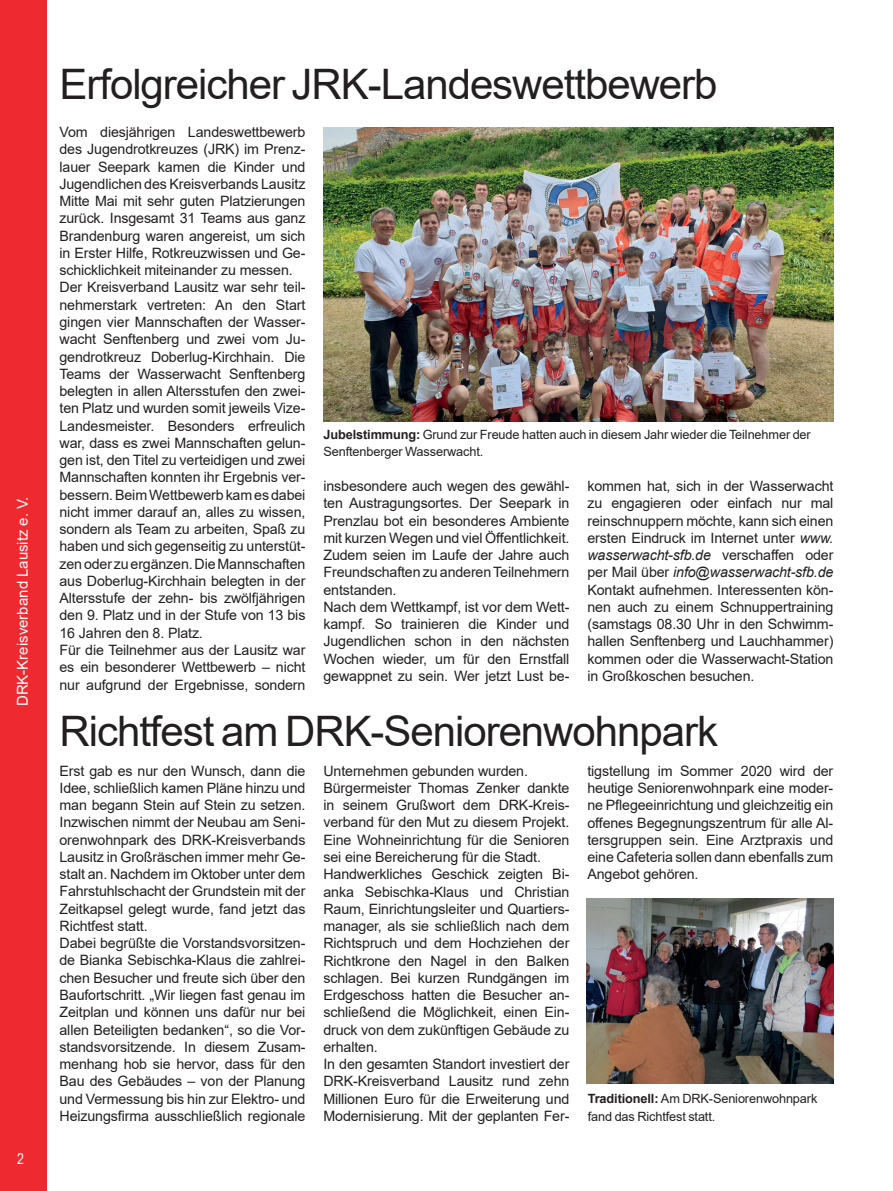
<style>
.page{position:relative;width:893px;height:1191px;background:#fff}
.page>*{position:absolute;margin:0;border:0;box-sizing:border-box;transform-origin:0 0}
.t1{font:42px "Arial";letter-spacing:-.025em;color:#231f20}
.t2{font:15px "Arial";color:#fff}
.t3{font:15px "Arial Narrow";color:#fff}
.t4{font:14.25px/17.2px "Arial";letter-spacing:-.01em;color:#231f20}
.t5{font:12.75px/17.2px "Arial";letter-spacing:-.01em;color:#231f20}
.s1{font-weight:700}
.s2{font-style:italic}
</style>
<div class="page">
<div style="left:0;top:0;width:47px;height:1191px;background:#ee292f"></div>
<img style="left:323px;top:128px;width:510px;height:294px">
<img style="left:587px;top:898px;width:246px;height:185px">
<p class="t2" style="left:12px;top:706px;width:211px;rotate:-90deg">DRK-Kreisverband Lausitz e. V.</p>
<p class="t3" style="left:17px;top:1147px;width:8px">2</p>
<h1 class="t1" style="left:60px;top:55px;width:659px">Erfolgreicher JRK-Landeswettbewerb</h1>
<p class="t4" style="left:60px;top:123px;width:247px">Vom diesjährigen Landeswettbewerb des Jugendrotkreuzes (JRK) im Prenz&shy;lauer Seepark kamen die Kinder und Jugendlichen des Kreisverbands Lausitz Mitte Mai mit sehr guten Platzierungen zurück. Insgesamt 31 Teams aus ganz Brandenburg waren angereist, um sich in Erster Hilfe, Rotkreuzwissen und Ge&shy;schicklichkeit miteinander zu messen.<br>Der Kreisverband Lausitz war sehr teil&shy;nehmerstark vertreten: An den Start gingen vier Mannschaften der Wasser&shy;wacht Senftenberg und zwei vom Ju&shy;gendrotkreuz Doberlug-Kirchhain. Die Teams der Wasserwacht Senftenberg belegten in allen Altersstufen den zwei&shy;ten Platz und wurden somit jeweils Vize-Landesmeister. Besonders erfreulich war, dass es zwei Mannschaften gelun&shy;gen ist, den Titel zu verteidigen und zwei Mannschaften konnten ihr Ergebnis ver&shy;bessern. Beim Wettbewerb kam es dabei nicht immer darauf an, alles zu wissen, sondern als Team zu arbeiten, Spaß zu haben und sich gegenseitig zu unterstüt&shy;zen oder zu ergänzen. Die Mannschaften aus Doberlug-Kirchhain belegten in der Altersstufe der zehn- bis zwölfjährigen den 9. Platz und in der Stufe von 13 bis 16 Jahren den 8. Platz.<br>Für die Teilnehmer aus der Lausitz war es ein besonderer Wettbewerb – nicht nur aufgrund der Ergebnisse, sondern</p>
<p class="t5" style="left:323px;top:426px;width:489px"><span class="s1">Jubelstimmung:</span> Grund zur Freude hatten auch in diesem Jahr wieder die Teilnehmer der<br>Senftenberger Wasserwacht.</p>
<p class="t4" style="left:323px;top:477px;width:247px">insbesondere auch wegen des gewähl&shy;ten Austragungsortes. Der Seepark in Prenzlau bot ein besonderes Ambiente mit kurzen Wegen und viel Öffentlichkeit.<br>Zudem seien im Laufe der Jahre auch Freundschaften zu anderen Teilnehmern entstanden.<br>Nach dem Wettkampf, ist vor dem Wett&shy;kampf. So trainieren die Kinder und Jugendlichen schon in den nächsten Wochen wieder, um für den Ernstfall gewappnet zu sein. Wer jetzt Lust be-</p>
<p class="t4" style="left:587px;top:477px;width:247px;text-align:justify">kommen hat, sich in der Wasserwacht zu engagieren oder einfach nur mal reinschnuppern möchte, kann sich einen ersten Eindruck im Internet unter <span class="s2">www. wasserwacht-sfb.de</span> verschaffen oder per Mail über <span class="s2">info@wasserwacht-sfb.de </span>Kontakt aufnehmen. Interessenten kön&shy;nen auch zu einem Schnuppertraining (samstags 08.30 Uhr in den Schwimm&shy;hallen Senftenberg und Lauchhammer) kommen oder die Wasserwacht-Station in Großkoschen besuchen.</p>
<h1 class="t1" style="left:60px;top:702px;width:660px">Richtfest am DRK-Seniorenwohnpark</h1>
<p class="t4" style="left:60px;top:762px;width:247px">Erst gab es nur den Wunsch, dann die Idee, schließlich kamen Pläne hinzu und man begann Stein auf Stein zu setzen.<br>Inzwischen nimmt der Neubau am Seni&shy;orenwohnpark des DRK-Kreisverbands Lausitz in Großräschen immer mehr Ge&shy;stalt an. Nachdem im Oktober unter dem Fahrstuhlschacht der Grundstein mit der Zeitkapsel gelegt wurde, fand jetzt das Richtfest statt.<br>Dabei begrüßte die Vorstandsvorsitzen&shy;de Bianka Sebischka-Klaus die zahlrei&shy;chen Besucher und freute sich über den Baufortschritt. „Wir liegen fast genau im Zeitplan und können uns dafür nur bei allen Beteiligten bedanken“, so die Vor&shy;standsvorsitzende. In diesem Zusam&shy;menhang hob sie hervor, dass für den Bau des Gebäudes – von der Planung und Vermessung bis hin zur Elektro- und Heizungsfirma ausschließlich regionale</p>
<p class="t4" style="left:323px;top:762px;width:247px">Unternehmen gebunden wurden.<br>Bürgermeister Thomas Zenker dankte in seinem Grußwort dem DRK-Kreis&shy;verband für den Mut zu diesem Projekt.<br>Eine Wohneinrichtung für die Senioren sei eine Bereicherung für die Stadt.<br>Handwerkliches Geschick zeigten Bi&shy;anka Sebischka-Klaus und Christian Raum, Einrichtungsleiter und Quartiers&shy;manager, als sie schließlich nach dem Richtspruch und dem Hochziehen der Richtkrone den Nagel in den Balken schlagen. Bei kurzen Rundgängen im Erdgeschoss hatten die Besucher an&shy;schließend die Möglichkeit, einen Ein&shy;druck von dem zukünftigen Gebäude zu erhalten.<br>In den gesamten Standort investiert der DRK-Kreisverband Lausitz rund zehn Millionen Euro für die Erweiterung und Modernisierung. Mit der geplanten Fer-</p>
<p class="t4" style="left:587px;top:762px;width:247px;text-align:justify">tigstellung im Sommer 2020 wird der heutige Seniorenwohnpark eine moder&shy;ne Pflegeeinrichtung und gleichzeitig ein offenes Begegnungszentrum für alle Al&shy;tersgruppen sein. Eine Arztpraxis und eine Cafeteria sollen dann ebenfalls zum Angebot gehören.</p>
<p class="t5" style="left:588px;top:1090px;width:231px"><span class="s1">Traditionell:</span> Am DRK-Seniorenwohnpark fand das Richtfest statt.</p>
</div>
